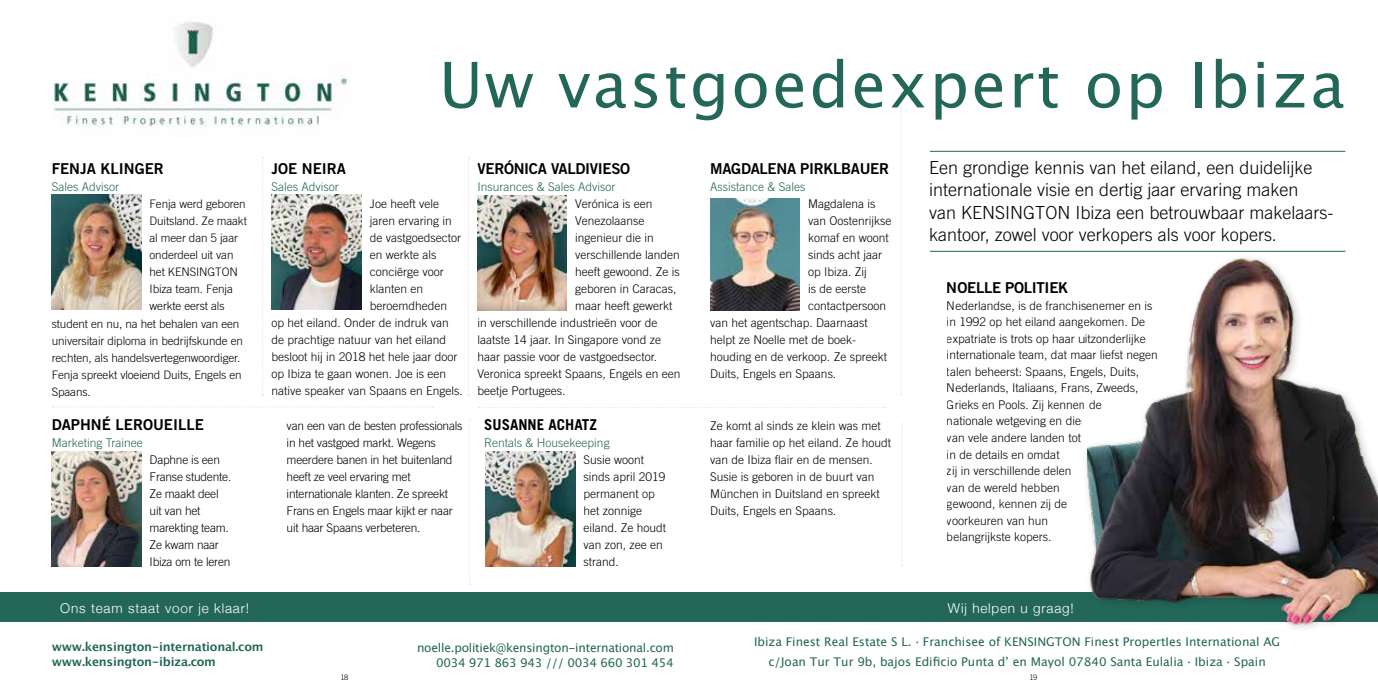
<style>
.page{position:relative;width:1378px;height:689px;background:#fff}
.page>*{position:absolute;margin:0;border:0;box-sizing:border-box;transform-origin:0 0}
.t1{font:63px "Lucida Grande";letter-spacing:.035em;color:#236758}
.t2{font:300 18px/22.5px "Trade Gothic LT Std";color:#000}
.t3{font:15px "Trade Gothic LT Std Bd 2";letter-spacing:-.02em;color:#000}
.t4{font:15px "Trade Gothic LT Std Bd 2";color:#000}
.t5{font:700 15px "Trade Gothic LT Std";color:#000}
.t6{font:300 13.5px "Helvetica Neue";letter-spacing:.06em;color:#fff}
.t7{font:300 12px/16.5px "Trade Gothic LT Std";color:#000}
.t8{font:300 12px/17px "Trade Gothic LT Std";letter-spacing:-.02em;color:#000}
.t9{font:12px/20.2px "Lucida Grande";color:#236758;text-align:center}
.t10{font:300 12px "Trade Gothic LT Std";color:#236758}
.t11{font:12px/15px "Lucida Grande";letter-spacing:-.02em;color:#236758;text-align:right}
.t12{font:700 12px/15px "Lucida Grande";letter-spacing:-.02em;color:#236758}
.t13{font:300 11.7px "Trade Gothic LT Std";letter-spacing:-.01em;color:#000}
.t14{font:300 7.5px "Trade Gothic LT Std";color:#000}
</style>
<div class="page">
<img style="left:272px;top:195px;width:89px;height:114px">
<img style="left:52px;top:451px;width:89px;height:115px">
<img style="left:486px;top:451px;width:89px;height:115px">
<img style="left:477px;top:196px;width:90px;height:114px">
<img style="left:52px;top:195px;width:89px;height:114px">
<svg style="left:262px;top:157px;width:2px;height:239px"></svg>
<svg style="left:468px;top:157px;width:1px;height:239px"></svg>
<svg style="left:469px;top:419px;width:1px;height:166px"></svg>
<svg style="left:52px;top:406px;width:381px;height:1px"></svg>
<img style="left:53px;top:22px;width:294px;height:105px">
<div style="left:0;top:592px;width:689px;height:30px;background:#236758"></div>
<img style="left:710px;top:198px;width:89px;height:112px">
<svg style="left:901px;top:92px;width:1px;height:304px"></svg>
<svg style="left:901px;top:423px;width:2px;height:143px"></svg>
<svg style="left:479px;top:407px;width:406px;height:1px"></svg>
<div style="left:689px;top:592px;width:689px;height:30px;background:#236758"></div>
<hr style="left:930px;top:151px;width:415px;height:1px;background:#236758">
<hr style="left:930px;top:251px;width:415px;height:1px;background:#236758">
<div style="left:1081px;top:252px;width:297px;height:382px;background:#fff"></div>
<img style="left:1087px;top:250px;width:291px;height:378px">
<p class="t4" style="left:52px;top:160px;width:114px">FENJA KLINGER</p>
<p class="t10" style="left:52px;top:180px;width:69px">Sales Advisor</p>
<p class="t13" style="left:150px;top:197px;width:98px">Fenja werd geboren</p>
<p class="t13" style="left:150px;top:214px;width:99px">Duitsland. Ze maakt</p>
<p class="t13" style="left:150px;top:231px;width:90px">al meer dan 5 jaar</p>
<p class="t13" style="left:150px;top:248px;width:85px">onderdeel uit van</p>
<p class="t13" style="left:150px;top:265px;width:90px">het KENSINGTON</p>
<p class="t13" style="left:150px;top:282px;width:85px">Ibiza team. Fenja</p>
<p class="t13" style="left:150px;top:299px;width:76px">werkte eerst als</p>
<p class="t13" style="left:52px;top:316px;width:189px">student en nu, na het behalen van een</p>
<p class="t13" style="left:52px;top:333px;width:193px">universitair diploma in bedrijfskunde en</p>
<p class="t13" style="left:52px;top:350px;width:190px">rechten, als handelsvertegenwoordiger.</p>
<p class="t13" style="left:52px;top:367px;width:191px">Fenja spreekt vloeiend Duits, Engels en</p>
<p class="t13" style="left:52px;top:384px;width:40px">Spaans.</p>
<p class="t4" style="left:52px;top:415px;width:154px">DAPHNÉ LEROUEILLE</p>
<p class="t10" style="left:52px;top:435px;width:92px">Marketing Trainee</p>
<p class="t8" style="left:150px;top:451px;width:83px">Daphne is een<br>Franse studente.<br>Ze maakt deel uit van het marekting team.<br>Ze kwam naar<br>Ibiza om te leren</p>
<p class="t6" style="left:60px;top:597px;width:190px">Ons team staat voor je klaar!</p>
<h1 class="t1" style="left:439px;top:49px;width:907px">Uw vastgoedexpert op Ibiza</h1>
<p class="t4" style="left:271px;top:160px;width:76px">JOE NEIRA</p>
<p class="t10" style="left:271px;top:180px;width:69px">Sales Advisor</p>
<p class="t7" style="left:370px;top:196px;width:71px">Joe heeft vele</p>
<p class="t7" style="left:370px;top:213px;width:83px">jaren ervaring in</p>
<p class="t7" style="left:370px;top:230px;width:93px">de vastgoedsector</p>
<p class="t7" style="left:370px;top:247px;width:68px">en werkte als</p>
<p class="t7" style="left:370px;top:264px;width:75px">conciërge voor</p>
<p class="t7" style="left:370px;top:281px;width:55px">klanten en</p>
<p class="t7" style="left:370px;top:298px;width:79px">beroemdheden</p>
<p class="t7" style="left:271px;top:315px;width:179px">op het eiland. Onder de indruk van</p>
<p class="t7" style="left:271px;top:332px;width:176px">de prachtige natuur van het eiland</p>
<p class="t7" style="left:271px;top:349px;width:188px">besloot hij in 2018 het hele jaar door</p>
<p class="t7" style="left:271px;top:366px;width:176px">op Ibiza te gaan wonen. Joe is een</p>
<p class="t7" style="left:271px;top:383px;width:193px">native speaker van Spaans en Engels.</p>
<p class="t3" style="left:477px;top:160px;width:154px">VERÓNICA VALDIVIESO</p>
<p class="t10" style="left:477px;top:180px;width:139px">Insurances &amp; Sales Advisor</p>
<p class="t7" style="left:575px;top:196px;width:79px">Verónica is een</p>
<p class="t7" style="left:575px;top:213px;width:71px">Venezolaanse</p>
<p class="t7" style="left:575px;top:230px;width:80px">ingenieur die in</p>
<p class="t7" style="left:575px;top:247px;width:106px">verschillende landen</p>
<p class="t7" style="left:575px;top:264px;width:106px">heeft gewoond. Ze is</p>
<p class="t7" style="left:575px;top:281px;width:103px">geboren in Caracas,</p>
<p class="t7" style="left:575px;top:298px;width:99px">maar heeft gewerkt</p>
<p class="t7" style="left:477px;top:315px;width:182px">in verschillende industrieën voor de</p>
<p class="t7" style="left:477px;top:332px;width:185px">laatste 14 jaar. In Singapore vond ze</p>
<p class="t7" style="left:477px;top:349px;width:181px">haar passie voor de vastgoedsector.</p>
<p class="t7" style="left:477px;top:366px;width:205px">Veronica spreekt Spaans, Engels en een</p>
<p class="t7" style="left:477px;top:383px;width:90px">beetje Portugees.</p>
<p class="t8" style="left:287px;top:417px;width:177px">van een van de besten professionals in het vastgoed markt. Wegens meerdere banen in het buitenland heeft ze veel ervaring met internationale klanten. Ze spreekt<br>Frans en Engels maar kijkt er naar uit haar Spaans verbeteren.</p>
<p class="t5" style="left:484px;top:415px;width:114px">SUSANNE ACHATZ</p>
<p class="t10" style="left:484px;top:435px;width:127px">Rentals &amp; Housekeeping</p>
<p class="t7" style="left:583px;top:451px;width:84px;line-height:17px">Susie woont sinds april 2019 permanent op het zonnige eiland. Ze houdt van zon, zee en strand.</p>
<p class="t3" style="left:710px;top:160px;width:180px">MAGDALENA PIRKLBAUER</p>
<p class="t10" style="left:710px;top:180px;width:97px">Assistance &amp; Sales</p>
<p class="t7" style="left:808px;top:196px;width:69px">Magdalena is</p>
<p class="t7" style="left:808px;top:213px;width:85px">van Oostenrijkse</p>
<p class="t7" style="left:808px;top:230px;width:82px">komaf en woont</p>
<p class="t7" style="left:808px;top:247px;width:76px">sinds acht jaar</p>
<p class="t7" style="left:808px;top:264px;width:60px">op Ibiza. Zij</p>
<p class="t7" style="left:808px;top:281px;width:59px">is de eerste</p>
<p class="t7" style="left:808px;top:298px;width:80px">contactpersoon</p>
<p class="t7" style="left:710px;top:315px;width:159px">van het agentschap. Daarnaast</p>
<p class="t7" style="left:710px;top:332px;width:148px">helpt ze Noelle met de boek-</p>
<p class="t7" style="left:710px;top:349px;width:178px">houding en de verkoop. Ze spreekt</p>
<p class="t7" style="left:710px;top:366px;width:128px">Duits, Engels en Spaans.</p>
<p class="t7" style="left:710px;top:417px;width:182px;line-height:17px">Ze komt al sinds ze klein was met haar familie op het eiland. Ze houdt van de Ibiza flair en de mensen.<br>Susie is geboren in de buurt van<br>München in Duitsland en spreekt<br>Duits, Engels en Spaans.</p>
<h2 class="t2" style="left:929px;top:156px;width:406px">Een grondige kennis van het eiland, een duidelijke internationale visie en dertig jaar ervaring maken<br>van KENSINGTON Ibiza een betrouwbaar makelaars&shy;kantoor, zowel voor verkopers als voor kopers.</h2>
<p class="t3" style="left:947px;top:279px;width:123px">NOELLE POLITIEK</p>
<p class="t7" style="left:947px;top:297px;width:212px">Nederlandse, is de franchisenemer en is in 1992 op het eiland aangekomen. De expatriate is trots op haar uitzonderlijke internationale team, dat maar liefst negen talen beheerst: Spaans, Engels, Duits,<br>Nederlands, Italiaans, Frans, Zweeds,<br>Grieks en Pools. Zij kennen de<br>nationale wetgeving en die<br>van vele andere landen tot<br>in de details en omdat<br>zij in verschillende delen<br>van de wereld hebben<br>gewoond, kennen zij de<br>voorkeuren van hun<br>belangrijkste kopers.</p>
<p class="t6" style="left:948px;top:597px;width:127px">Wij helpen u graag!</p>
<p class="t12" style="left:52px;top:639px;width:213px">www.kensington-international.com www.kensington-ibiza.com</p>
<p class="t11" style="left:417px;top:640px;width:258px">noelle.politiek@kensington-international.com<br>0034 971 863 943 /// 0034 660 301 454</p>
<p class="t9" style="left:754px;top:631px;width:528px">Ibiza Finest Real Estate S L. · Franchisee of KENSINGTON Finest PropertIes International AG c/Joan Tur Tur 9b, bajos Edificio Punta dʼ en Mayol 07840 Santa Eulalia · Ibiza · Spain</p>
<p class="t14" style="left:340px;top:672px;width:9px">18</p>
<p class="t14" style="left:1029px;top:672px;width:9px">19</p>
</div>
